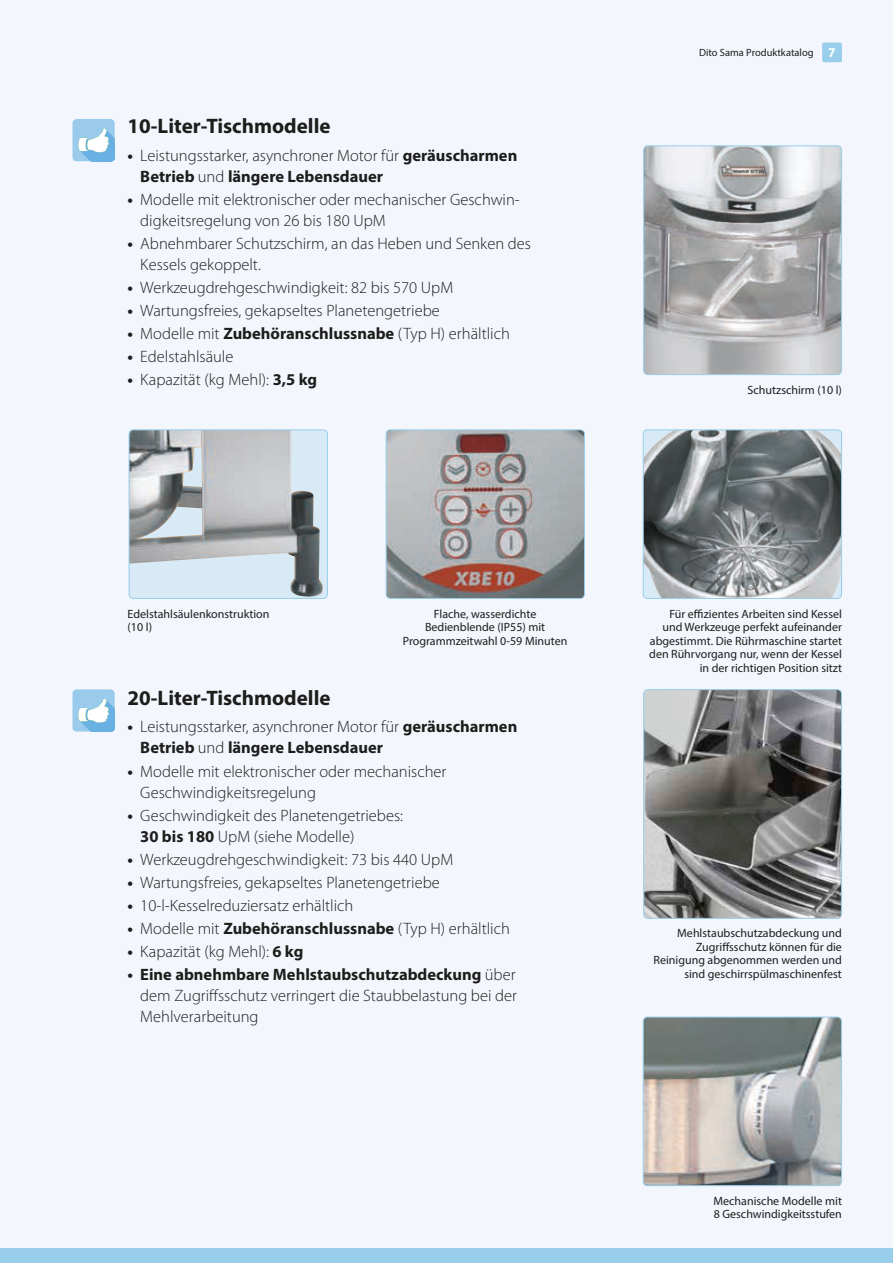
<style>
.page{position:relative;width:893px;height:1263px;background:#f3f7fd}
.page>*{position:absolute;margin:0;border:0;box-sizing:border-box;transform-origin:0 0}
.t1{font:700 21px "Myriad Pro";color:#1d1d1b}
.t2{font:300 16.5px/21px "Myriad Pro";color:#1d1d1b}
.t3{font:700 16.5px/21px "Myriad Pro";color:#1d1d1b}
.t4{font:12px/13.5px "Myriad Pro";color:#1d1d1b;text-align:right}
.t5{font:10.5px "Myriad Pro";color:#1d1d1b}
.s1{font-weight:300}
.s2{font-weight:700}
.s3{font-weight:700;font-size:13.5px;color:#fff}
</style>
<div class="page">
<div style="left:0;top:1248px;width:893px;height:15px;background:#98ceeb"></div>
<img style="left:645px;top:147px;width:195px;height:226px">
<div style="left:643px;top:145px;width:199px;height:230px;border:1px solid #98ceeb;border-radius:4px"></div>
<img style="left:645px;top:691px;width:195px;height:226px">
<div style="left:643px;top:689px;width:199px;height:230px;border:1px solid #98ceeb;border-radius:4px"></div>
<img style="left:643px;top:431px;width:197px;height:167px">
<div style="left:643px;top:429px;width:199px;height:170px;border:1px solid #98ceeb;border-radius:4px"></div>
<img style="left:643px;top:1017px;width:199px;height:169px">
<div style="left:643px;top:1017px;width:199px;height:169px;border:1px solid #98ceeb;border-radius:4px"></div>
<img style="left:131px;top:431px;width:192px;height:166px">
<div style="left:129px;top:429px;width:199px;height:170px;border:1px solid #98ceeb;border-radius:4px"></div>
<img style="left:386px;top:431px;width:197px;height:167px">
<div style="left:386px;top:429px;width:199px;height:170px;border:1px solid #98ceeb;border-radius:4px"></div>
<svg style="left:72px;top:119px;width:43px;height:43px"></svg>
<svg style="left:72px;top:689px;width:43px;height:43px"></svg>
<div style="left:822px;top:42px;width:20px;height:20px;background:#98ceeb;border-radius:2px"></div>
<p class="t1" style="left:128px;top:112px;width:204px">10-Liter-Tischmodelle</p>
<p class="t3" style="left:140px;top:144px;width:378px;text-indent:-13px">• <span class="s1">Leistungsstarker, asynchroner Motor für</span> geräuscharmen<br>Betrieb <span class="s1">und</span> längere Lebensdauer</p>
<p class="t2" style="left:140px;top:188px;width:381px;text-indent:-13px"><span class="s2">•</span> Modelle mit elektronischer oder mechanischer Geschwin&shy;digkeitsregelung von 26 bis 180 UpM</p>
<p class="t2" style="left:140px;top:233px;width:392px;text-indent:-13px"><span class="s2">•</span> Abnehmbarer Schutzschirm, an das Heben und Senken des<br>Kessels gekoppelt.</p>
<p class="t2" style="left:128px;top:277px;width:327px"><span class="s2">•</span> Werkzeugdrehgeschwindigkeit: 82 bis 570 UpM</p>
<p class="t2" style="left:128px;top:300px;width:314px"><span class="s2">•</span> Wartungsfreies, gekapseltes Planetengetriebe</p>
<p class="t2" style="left:128px;top:323px;width:384px"><span class="s2">•</span> Modelle mit <span class="s2">Zubehöranschlussnabe</span> (Typ H) erhältlich</p>
<p class="t2" style="left:128px;top:346px;width:107px"><span class="s2">•</span> Edelstahlsäule</p>
<p class="t2" style="left:128px;top:369px;width:191px"><span class="s2">•</span> Kapazität (kg Mehl): <span class="s2">3,5 kg</span></p>
<p class="t5" style="left:699px;top:46px;width:138px">Dito Sama Produktkatalog <span class="s3">7</span></p>
<p class="t4" style="left:748px;top:383px;width:96px">Schutzschirm (10 l)</p>
<p class="t4" style="left:128px;top:607px;width:143px;text-align:left">Edelstahlsäulenkonstruktion (10 l)</p>
<p class="t4" style="left:403px;top:607px;width:166px;text-align:center">Flache, wasserdichte<br>Bedienblende (IP55) mit<br>Programmzeitwahl 0-59 Minuten</p>
<p class="t4" style="left:649px;top:607px;width:194px">Für effizientes Arbeiten sind Kessel und Werkzeuge perfekt aufeinander abgestimmt. Die Rührmaschine startet den Rührvorgang nur, wenn der Kessel in der richtigen Position sitzt</p>
<p class="t1" style="left:128px;top:684px;width:204px">20-Liter-Tischmodelle</p>
<p class="t3" style="left:140px;top:716px;width:378px;text-indent:-13px">• <span class="s1">Leistungsstarker, asynchroner Motor für</span> geräuscharmen<br>Betrieb <span class="s1">und</span> längere Lebensdauer</p>
<p class="t2" style="left:140px;top:760px;width:308px;text-indent:-13px"><span class="s2">•</span> Modelle mit elektronischer oder mechanischer<br>Geschwindigkeitsregelung</p>
<p class="t2" style="left:140px;top:804px;width:264px;text-indent:-13px"><span class="s2">•</span> Geschwindigkeit des Planetengetriebes:<br><span class="s2">30 bis 180</span> UpM (siehe Modelle)</p>
<p class="t2" style="left:128px;top:849px;width:327px"><span class="s2">•</span> Werkzeugdrehgeschwindigkeit: 73 bis 440 UpM</p>
<p class="t2" style="left:128px;top:872px;width:314px"><span class="s2">•</span> Wartungsfreies, gekapseltes Planetengetriebe</p>
<p class="t2" style="left:128px;top:895px;width:227px"><span class="s2">•</span> 10-l-Kesselreduziersatz erhältlich</p>
<p class="t2" style="left:128px;top:918px;width:384px"><span class="s2">•</span> Modelle mit <span class="s2">Zubehöranschlussnabe</span> (Typ H) erhältlich</p>
<p class="t2" style="left:128px;top:941px;width:177px"><span class="s2">•</span> Kapazität (kg Mehl): <span class="s2">6 kg</span></p>
<p class="t2" style="left:140px;top:964px;width:378px;text-align:justify;text-indent:-13px"><span class="s2">• Eine abnehmbare Mehlstaubschutzabdeckung</span> über dem Zugriffsschutz verringert die Staubbelastung bei der Mehlverarbeitung</p>
<p class="t4" style="left:654px;top:926px;width:190px">Mehlstaubschutzabdeckung und<br>Zugriffsschutz können für die<br>Reinigung abgenommen werden und sind geschirrspülmaschinenfest</p>
<p class="t4" style="left:713px;top:1194px;width:130px;text-align:left">Mechanische Modelle mit<br>8 Geschwindigkeitsstufen</p>
</div>
